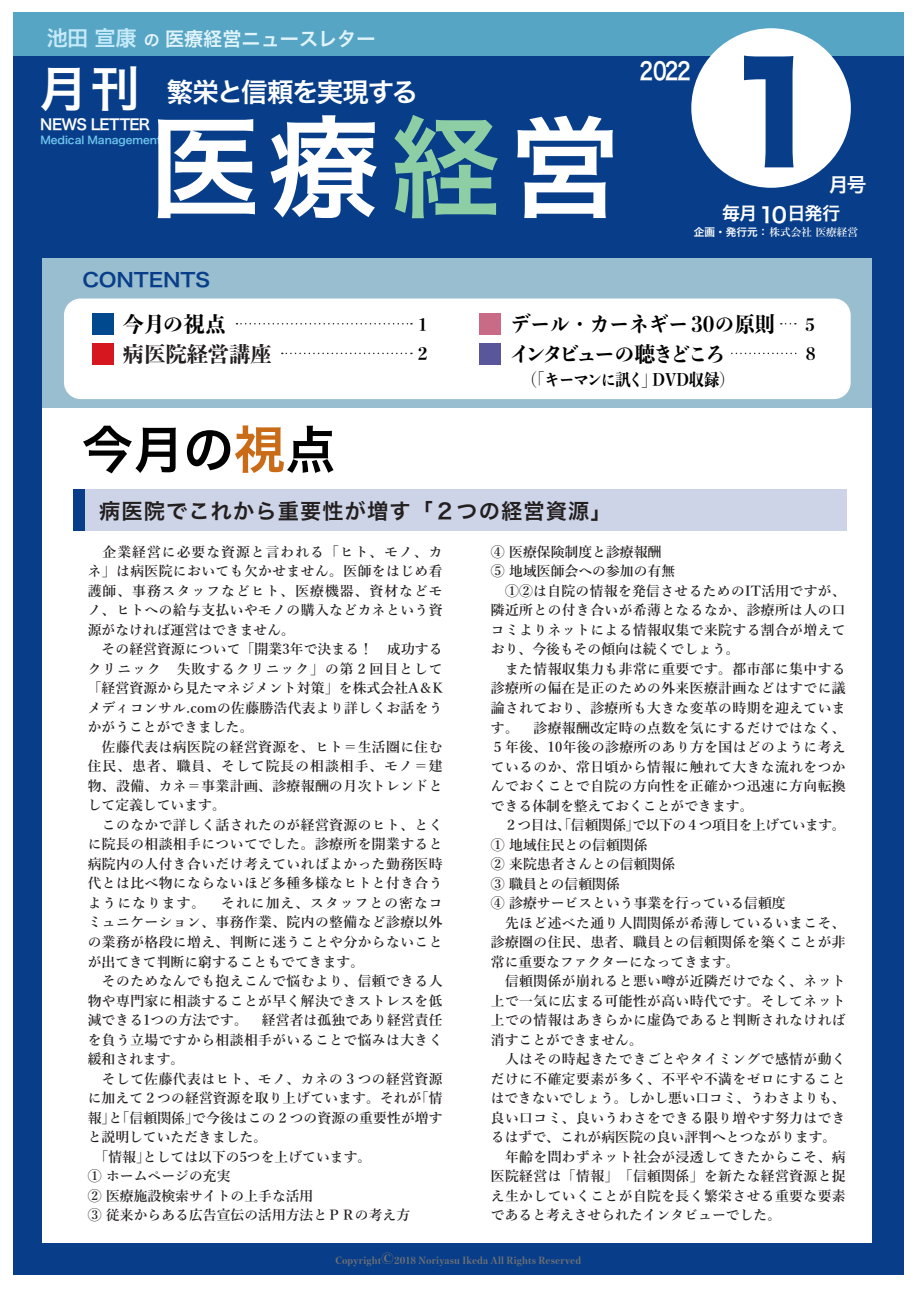
<style>
.page{position:relative;width:919px;height:1289px;background:#fff}
.page>*{position:absolute;margin:0;border:0;box-sizing:border-box;transform-origin:0 0}
.t1{font:133.2px "Hira Kaku Std W8";color:#083e89}
.t2{font:110.55px "Hira Kaku Pro N W6";color:#fff}
.t3{font:51px "Hira Kaku Pro N W6";color:#010101}
.t4{font:48.9px "Hira Kaku Pro N W6";color:#fff}
.t5{font:26.55px "Hira Kaku Pro N W6";letter-spacing:-.055em;color:#fff}
.t6{font:23.85px "Hira Kaku Pro N W6";color:#fff;scale:.8 1}
.t7{font:800 21.3px/29.7px "Yu Min";letter-spacing:-.025em;color:#010101;scale:.95 1}
.t8{font:21.3px "Hira Kaku Pro N W6";letter-spacing:.05em;color:#231f1f}
.t9{font:800 21.3px "Yu Min";color:#231f20}
.t10{font:800 21.3px "Yu Min";letter-spacing:-.025em;color:#010101}
.t11{font:19.65px "Hira Kaku Pro N W6";color:#fff}
.t12{font:19.2px "Hira Kaku Pro N W6";color:#e1f4fc}
.t13{font:19.2px "Hira Kaku Pro N W6";letter-spacing:-.01em;color:#083e89;scale:1.11 1}
.t14{font:18px "Hira Kaku Pro N W6";color:#fff}
.t15{font:800 16.95px "Yu Min";letter-spacing:-.045em;color:#010101;scale:.9 1}
.t16{font:800 16.95px/29.7px "Yu Min";letter-spacing:-.045em;color:#010101}
.t17{font:14.85px "Hira Kaku Pro N W6";letter-spacing:-.04em;color:#fff}
.t18{font:600 13.8px/19.5px "Yu Min";letter-spacing:.03em;color:#231f1f}
.t19{font:600 13.8px "Yu Min";color:#231f1f}
.t20{font:600 13.8px "Yu Min";letter-spacing:.075em;color:#231f1f}
.t21{font:600 13.8px "Yu Min";letter-spacing:.005em;color:#231f1f}
.t22{font:600 13.8px "Yu Min";letter-spacing:.01em;color:#231f1f}
.t23{font:10.65px "Hira Kaku Pro N W6";letter-spacing:-.005em;color:#6fc6ef}
.t24{font:600 10.65px "Yu Min";color:#fff}
.t25{font:800 9.6px "Yu Min";letter-spacing:.015em;color:#767372}
.s1{font-family:"Hira Kaku Pro W6";font-size:21.3px;color:#c6eafa}
.s2{font-size:15.9px}
.s3{color:#8dcea5}
.s4{font-size:21.3px}
.s5{font-family:"Hira Kaku Pro N W6";font-weight:400}
.s6{color:#ca6c17}
.s7{font-size:14.85px}
</style>
<div class="page">
<div style="left:13px;top:12px;width:890px;height:1262px;background:#083e89"></div>
<div style="left:42px;top:258px;width:829px;height:984px;background:#fff"></div>
<div style="left:42px;top:258px;width:829px;height:149px;background:#99bed0"></div>
<div style="left:64px;top:298px;width:786px;height:101px;background:#fff;border-radius:17px"></div>
<div style="left:13px;top:12px;width:890px;height:43px;background:#56a5c4"></div>
<div style="left:691px;top:28px;width:159px;height:160px;background:#fff;border-radius:50%"></div>
<svg style="left:236px;top:323px;width:176px;height:1px"></svg>
<svg style="left:282px;top:352px;width:130px;height:2px"></svg>
<svg style="left:731px;top:352px;width:66px;height:2px"></svg>
<div style="left:93px;top:313px;width:21px;height:21px;background:#01498e"></div>
<div style="left:479px;top:313px;width:21px;height:21px;background:#c96a86"></div>
<div style="left:93px;top:343px;width:21px;height:21px;background:#d7171f"></div>
<div style="left:479px;top:343px;width:21px;height:21px;background:#59569b"></div>
<div style="left:73px;top:489px;width:773px;height:41px;background:#ced4e8"></div>
<div style="left:73px;top:489px;width:12px;height:41px;background:#083e89"></div>
<h3 class="t12" style="left:47px;top:21px;width:330px"><span class="s1">池田宣康</span><span class="s2">の</span> 医療経営ニュースレター</h3>
<h3 class="t4" style="left:39px;top:44px;width:102px">月刊</h3>
<p class="t17" style="left:40px;top:111px;width:112px">NEWS LETTER</p>
<p class="t23" style="left:40px;top:130px;width:123px">Medical Management</p>
<h3 class="t5" style="left:166px;top:68px;width:253px">繁栄と信頼を実現する</h3>
<h2 class="t2" style="left:149px;top:67px;width:472px">医療<span class="s3">経</span>営</h2>
<h3 class="t13" style="left:82px;top:262px;width:117px">CONTENTS</h3>
<h3 class="t6" style="left:639px;top:49px;width:65px">2022</h3>
<h1 class="t1" style="left:724px;top:39px;width:104px">1</h1>
<h3 class="t11" style="left:828px;top:167px;width:39px">月号</h3>
<h3 class="t14" style="left:722px;top:197px;width:119px">毎月<span class="s4">10</span>日発行</h3>
<p class="t24" style="left:693px;top:226px;width:166px"><span class="s5">企画・発行元：</span>株式会社 医療経営</p>
<h3 class="t10" style="left:123px;top:307px;width:105px">今月の視点</h3>
<h3 class="t9" style="left:123px;top:337px;width:150px">病医院経営講座</h3>
<h3 class="t3" style="left:82px;top:403px;width:256px">今月の<span class="s6">視</span>点</h3>
<p class="t16" style="left:417px;top:310px;width:11px">1<br>2</p>
<h3 class="t7" style="left:509px;top:309px;width:281px">デール・カーネギー 30の原則インタビューの聴きどころ</h3>
<p class="t16" style="left:805px;top:310px;width:12px">5<br>8</p>
<p class="t15" style="left:521px;top:367px;width:238px">（「キーマンに訊く」DVD収録）</p>
<h3 class="t8" style="left:99px;top:491px;width:514px">病医院でこれから重要性が増す「２つの経営資源」</h3>
<p class="t20" style="left:88px;top:544px;width:356px">　企業経営に必要な資源と言われる「ヒト、モノ、カ</p>
<p class="t18" style="left:88px;top:561px;width:356px">ネ」は病医院においても欠かせません。医師をはじめ看</p>
<p class="t20" style="left:88px;top:583px;width:356px">護師、事務スタッフなどヒト、医療機器、資材などモ</p>
<p class="t18" style="left:88px;top:600px;width:356px">ノ、ヒトへの給与支払いやモノの購入などカネという資</p>
<p class="t19" style="left:88px;top:622px;width:209px">源がなければ運営はできません。</p>
<p class="t21" style="left:88px;top:641px;width:356px">　その経営資源について「開業3年で決まる！　成功する</p>
<p class="t20" style="left:88px;top:661px;width:356px">クリニック　失敗するクリニック」の第２回目として</p>
<p class="t22" style="left:88px;top:680px;width:356px">「経営資源から見たマネジメント対策」を株式会社A＆K</p>
<p class="t18" style="left:88px;top:698px;width:356px">メディコンサル.comの佐藤勝浩代表より詳しくお話をう</p>
<p class="t19" style="left:88px;top:719px;width:167px">かがうことができました。</p>
<p class="t18" style="left:88px;top:737px;width:356px">　佐藤代表は病医院の経営資源を、ヒト＝生活圏に住む</p>
<p class="t20" style="left:88px;top:758px;width:356px">住民、患者、職員、そして院長の相談相手、モノ＝建</p>
<p class="t18" style="left:88px;top:776px;width:356px">物、設備、カネ＝事業計画、診療報酬の月次トレンドと</p>
<p class="t19" style="left:88px;top:797px;width:140px">して定義しています。</p>
<p class="t18" style="left:88px;top:815px;width:356px">　このなかで詳しく話されたのが経営資源のヒト、とく</p>
<p class="t18" style="left:88px;top:834px;width:356px">に院長の相談相手についてでした。診療所を開業すると</p>
<p class="t18" style="left:88px;top:854px;width:356px">病院内の人付き合いだけ考えていればよかった勤務医時</p>
<p class="t18" style="left:88px;top:873px;width:356px">代とは比べ物にならないほど多種多様なヒトと付き合う</p>
<p class="t20" style="left:88px;top:895px;width:356px">ようになります。　それに加え、スタッフとの密なコ</p>
<p class="t18" style="left:88px;top:913px;width:356px">ミュニケーション、事務作業、院内の整備など診療以外</p>
<p class="t18" style="left:88px;top:932px;width:356px">の業務が格段に増え、判断に迷うことや分からないこと</p>
<p class="t19" style="left:88px;top:953px;width:278px">が出てきて判断に窮することもでてきます。</p>
<p class="t18" style="left:88px;top:971px;width:356px">　そのためなんでも抱えこんで悩むより、信頼できる人</p>
<p class="t18" style="left:88px;top:991px;width:356px">物や専門家に相談することが早く解決できストレスを低</p>
<p class="t21" style="left:88px;top:1012px;width:356px">減できる1つの方法です。　経営者は孤独であり経営責任</p>
<p class="t18" style="left:88px;top:1030px;width:356px">を負う立場ですから相談相手がいることで悩みは大きく</p>
<p class="t18" style="left:88px;top:1049px;width:98px">緩和されます。</p>
<p class="t18" style="left:88px;top:1069px;width:356px">　そして佐藤代表はヒト、モノ、カネの３つの経営資源</p>
<p class="t21" style="left:88px;top:1090px;width:356px">に加えて２つの経営資源を取り上げています。それが｢情</p>
<p class="t21" style="left:88px;top:1109px;width:356px">報｣と｢信頼関係｣で今後はこの２つの資源の重要性が増す</p>
<p class="t19" style="left:88px;top:1129px;width:181px">と説明していただきました。</p>
<p class="t19" style="left:101px;top:1148px;width:271px">｢情報｣としては以下の5つを上げています。</p>
<p class="t19" style="left:88px;top:1168px;width:144px">① ホームページの充実</p>
<p class="t19" style="left:88px;top:1187px;width:227px">② 医療施設検索サイトの上手な活用</p>
<p class="t19" style="left:88px;top:1207px;width:324px">③ 従来からある広告宣伝の活用方法とＰＲの考え方</p>
<p class="t18" style="left:491px;top:542px;width:356px">④ 医療保険制度と診療報酬<br>⑤ 地域医師会への参加の有無<br>　①②は自院の情報を発信させるためのIT活用ですが、隣近所との付き合いが希薄となるなか、診療所は人の口コミよりネットによる情報収集で来院する割合が増えており、今後もその傾向は続くでしょう。<br>　また情報収集力も非常に重要です。都市部に集中する診療所の偏在是正のための外来医療計画などはすでに議論されており、診療所も大きな変革の時期を迎えています。　診療報酬改定時の点数を気にするだけではなく、<br>５年後、10年後の診療所のあり方を国はどのように考えているのか、常日頃から情報に触れて大きな流れをつかんでおくことで自院の方向性を正確かつ迅速に方向転換できる体制を整えておくことができます。<br>　２つ目は、｢信頼関係｣で以下の４つ項目を上げています。<br>① 地域住民との信頼関係<br>② 来院患者さんとの信頼関係<br>③ 職員との信頼関係<br>④ 診療サービスという事業を行っている信頼度<br>　先ほど述べた通り人間関係が希薄しているいまこそ、診療圏の住民、患者、職員との信頼関係を築くことが非常に重要なファクターになってきます。<br>　信頼関係が崩れると悪い噂が近隣だけでなく、ネット上で一気に広まる可能性が高い時代です。そしてネット上での情報はあきらかに虚偽であると判断されなければ消すことができません。<br>　人はその時起きたできごとやタイミングで感情が動くだけに不確定要素が多く、不平や不満をゼロにすることはできないでしょう。しかし悪い口コミ、うわさよりも、良い口コミ、良いうわさをできる限り増やす努力はできるはずで、これが病医院の良い評判へとつながります。　年齢を問わずネット社会が浸透してきたからこそ、病医院経営は「情報」「信頼関係」を新たな経営資源と捉え生かしていくことが自院を長く繁栄させる重要な要素であると考えさせられたインタビューでした。</p>
<p class="t25" style="left:335px;top:1252px;width:247px">Copyright<span class="s7">©</span>2018 Noriyasu Ikeda All Rights Reserved</p>
</div>
